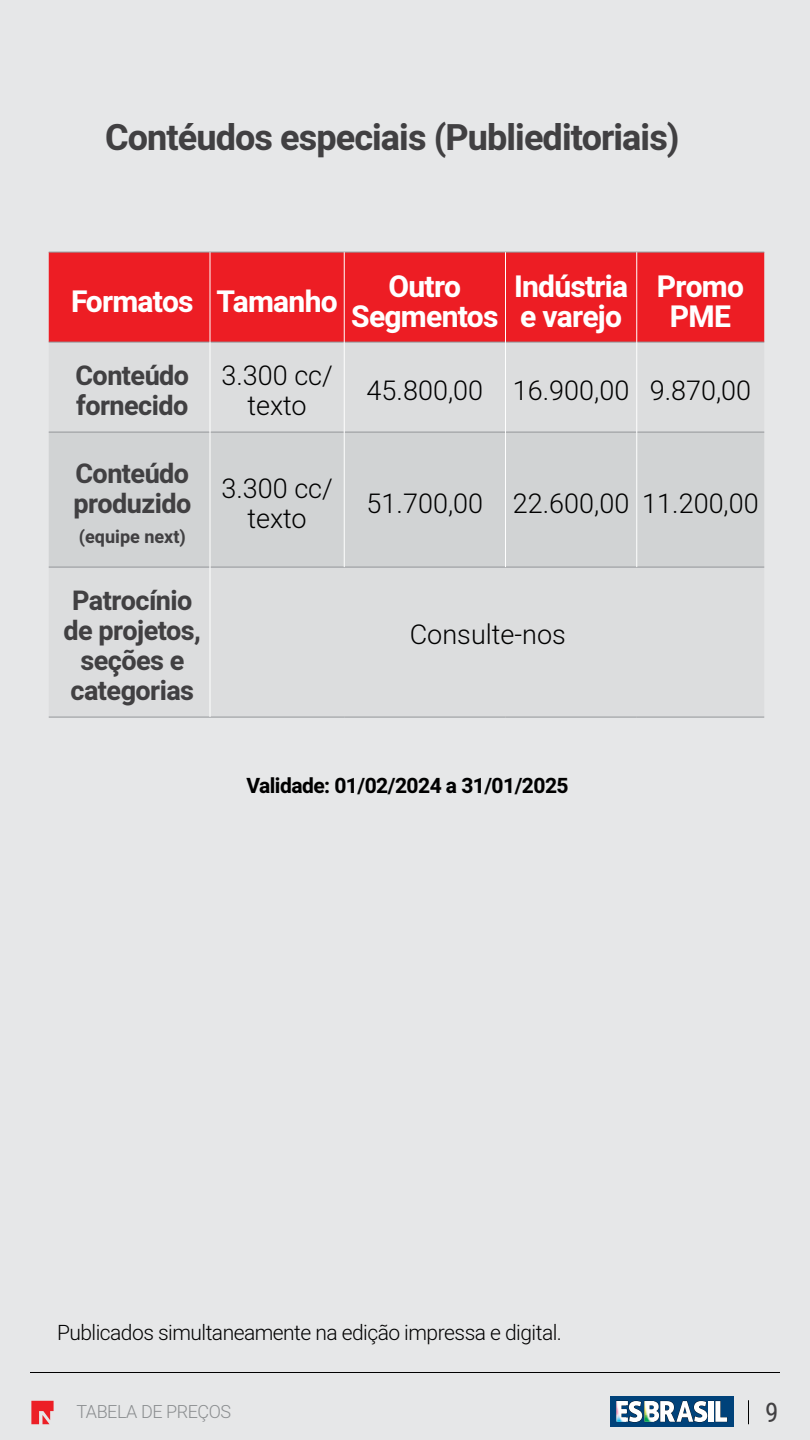
<style>
.page{position:relative;width:810px;height:1440px;background:#e6e7e8}
.page>*{position:absolute;margin:0;border:0;box-sizing:border-box;transform-origin:0 0}
.t1{font:700 36px "Heebo";letter-spacing:-.025em;color:#414042}
.t2{font:700 30px/30px "Heebo";letter-spacing:-.025em;color:#fff;text-align:center}
.t3{font:300 27px/30px "Heebo";color:#000;text-align:center}
.t4{font:700 27px/30px "Heebo";letter-spacing:-.02em;color:#414042}
.t5{font:27px "Roboto Condensed";color:#414042}
.t6{font:300 21px "Heebo";letter-spacing:-.025em;color:#000}
.t7{font:700 21px "Heebo";letter-spacing:-.025em;color:#000}
.t8{font:300 18px "Heebo";letter-spacing:-.025em;color:#8b8e90}
.t9{font:700 18px "Heebo";color:#414042}
</style>
<div class="page">
<hr style="left:30px;top:1372px;width:750px;height:1px;background:#000">
<svg style="left:31px;top:1401px;width:23px;height:23px"></svg>
<div style="left:610px;top:1396px;width:123px;height:31px;background:#00427a"></div>
<svg style="left:616px;top:1401px;width:111px;height:22px"></svg>
<div style="left:49px;top:253px;width:715px;height:89px;background:#ed1d24"></div>
<div style="left:49px;top:431px;width:715px;height:286px;background:#dcddde"></div>
<div style="left:49px;top:433px;width:715px;height:134px;background:#d1d3d4"></div>
<hr style="left:49px;top:252px;width:161px;height:1px;background:#939598">
<hr style="left:210px;top:252px;width:134px;height:1px;background:#939598">
<hr style="left:344px;top:252px;width:162px;height:1px;background:#939598">
<hr style="left:506px;top:252px;width:131px;height:1px;background:#939598">
<hr style="left:637px;top:252px;width:127px;height:1px;background:#939598">
<hr style="left:49px;top:342px;width:161px;height:1px;background:#939598">
<hr style="left:210px;top:342px;width:134px;height:1px;background:#939598">
<hr style="left:345px;top:342px;width:160px;height:1px;background:#939598">
<hr style="left:506px;top:342px;width:130px;height:1px;background:#939598">
<hr style="left:637px;top:342px;width:127px;height:1px;background:#939598">
<hr style="left:49px;top:432px;width:161px;height:1px;background:#939598">
<hr style="left:210px;top:432px;width:134px;height:1px;background:#939598">
<hr style="left:345px;top:432px;width:160px;height:1px;background:#939598">
<hr style="left:506px;top:432px;width:130px;height:1px;background:#939598">
<hr style="left:637px;top:432px;width:127px;height:1px;background:#939598">
<hr style="left:49px;top:567px;width:161px;height:1px;background:#939598">
<hr style="left:210px;top:567px;width:134px;height:1px;background:#939598">
<hr style="left:344px;top:567px;width:162px;height:1px;background:#939598">
<hr style="left:506px;top:567px;width:131px;height:1px;background:#939598">
<hr style="left:637px;top:567px;width:127px;height:1px;background:#939598">
<hr style="left:49px;top:717px;width:161px;height:1px;background:#939598">
<hr style="left:210px;top:717px;width:134px;height:1px;background:#939598">
<hr style="left:344px;top:717px;width:162px;height:1px;background:#939598">
<hr style="left:506px;top:717px;width:131px;height:1px;background:#939598">
<hr style="left:637px;top:717px;width:127px;height:1px;background:#939598">
<hr style="left:210px;top:252px;width:1px;height:90px;background:#fff">
<hr style="left:344px;top:252px;width:1px;height:90px;background:#fff">
<hr style="left:505px;top:252px;width:1px;height:90px;background:#fff">
<hr style="left:636px;top:252px;width:1px;height:90px;background:#fff">
<hr style="left:344px;top:342px;width:1px;height:90px;background:#fff">
<hr style="left:505px;top:342px;width:1px;height:90px;background:#fff">
<hr style="left:636px;top:342px;width:1px;height:90px;background:#fff">
<hr style="left:344px;top:432px;width:1px;height:135px;background:#fff">
<hr style="left:505px;top:432px;width:1px;height:135px;background:#fff">
<hr style="left:636px;top:432px;width:1px;height:135px;background:#fff">
<hr style="left:210px;top:342px;width:1px;height:90px;background:#fff">
<hr style="left:210px;top:432px;width:1px;height:135px;background:#fff">
<hr style="left:210px;top:567px;width:1px;height:150px;background:#fff">
<svg style="left:748px;top:1400px;width:1px;height:24px"></svg>
<h1 class="t1" style="left:105px;top:112px;width:576px">Contéudos especiais (Publieditoriais)</h1>
<p class="t2" style="left:71px;top:287px;width:268px">Formatos Tamanho</p>
<p class="t4" style="left:76px;top:361px;width:115px">Conteúdo fornecido</p>
<p class="t3" style="left:221px;top:360px;width:113px">3.300 cc/ texto</p>
<p class="t2" style="left:351px;top:272px;width:149px">Outro<br>Segmentos</p>
<p class="t2" style="left:514px;top:272px;width:116px;text-align:left">Indústria e varejo</p>
<p class="t2" style="left:657px;top:272px;width:89px">Promo<br>PME</p>
<p class="t3" style="left:367px;top:375px;width:386px">45.800,00 16.900,00 9.870,00</p>
<p class="t4" style="left:73px;top:459px;width:119px">Conteúdo produzido</p>
<p class="t9" style="left:79px;top:524px;width:109px">(equipe next)</p>
<p class="t4" style="left:64px;top:586px;width:139px;text-align:center">Patrocínio de projetos, seções e categorias</p>
<p class="t3" style="left:221px;top:473px;width:113px">3.300 cc/ texto</p>
<p class="t3" style="left:367px;top:488px;width:394px">51.700,00 22.600,00 11.200,00</p>
<p class="t3" style="left:410px;top:619px;width:158px">Consulte-nos</p>
<p class="t7" style="left:246px;top:771px;width:324px">Validade: 01/02/2024 a 31/01/2025</p>
<p class="t6" style="left:57px;top:1318px;width:506px">Publicados simultaneamente na edição impressa e digital.</p>
<p class="t8" style="left:76px;top:1399px;width:156px">TABELA DE PREÇOS</p>
<p class="t5" style="left:765px;top:1393px;width:15px">9</p>
</div>
